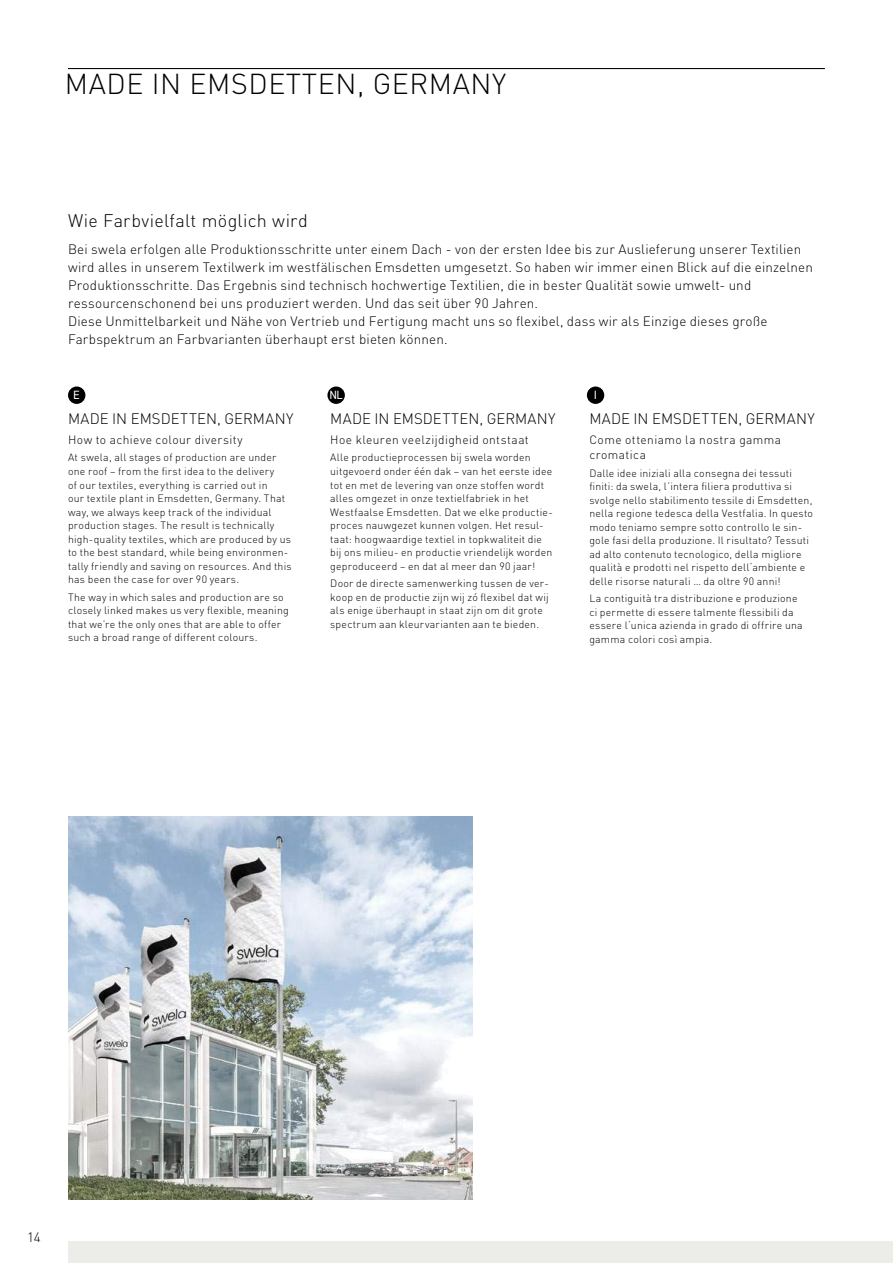
<style>
.page{position:relative;width:893px;height:1263px;background:#fff}
.page>*{position:absolute;margin:0;border:0;box-sizing:border-box;transform-origin:0 0}
.t1{font:300 28.5px "DIN";letter-spacing:.02em;color:#000}
.t2{font:300 18px "DIN";letter-spacing:.015em;color:#000}
.t3{font:300 15px "DIN";letter-spacing:.005em;color:#000}
.t4{font:300 13.5px/18px "DIN";letter-spacing:.01em;color:#000}
.t5{font:300 12px/15px "DIN";letter-spacing:.035em;color:#000}
.t6{font:12px "DIN2014";color:#fff}
.t7{font:300 10.5px/13.5px "DIN";letter-spacing:.02em;color:#000}
</style>
<div class="page">
<img style="left:68px;top:816px;width:404px;height:383px">
<div style="left:68px;top:1242px;width:825px;height:21px;background:#ecece8"></div>
<hr style="left:68px;top:68px;width:757px;height:1px;background:#000">
<div style="left:69px;top:387px;width:16px;height:16px;background:#000;border-radius:50%"></div>
<div style="left:68px;top:386px;width:17px;height:18px;border:2px solid #000;border-radius:50%"></div>
<div style="left:328px;top:387px;width:16px;height:16px;background:#000;border-radius:50%"></div>
<div style="left:327px;top:386px;width:18px;height:18px;border:2px solid #000;border-radius:50%"></div>
<div style="left:588px;top:387px;width:15px;height:16px;background:#000;border-radius:50%"></div>
<div style="left:587px;top:386px;width:17px;height:18px;border:2px solid #000;border-radius:50%"></div>
<h1 class="t1" style="left:65px;top:67px;width:443px">MADE IN EMSDETTEN, GERMANY</h1>
<h2 class="t2" style="left:68px;top:210px;width:241px">Wie Farbvielfalt möglich wird</h2>
<p class="t4" style="left:68px;top:240px;width:746px">Bei swela erfolgen alle Produktionsschritte unter einem Dach - von der ersten Idee bis zur Auslieferung unserer Textilien wird alles in unserem Textilwerk im westfälischen Emsdetten umgesetzt. So haben wir immer einen Blick auf die einzelnen Produktionsschritte. Das Ergebnis sind technisch hochwertige Textilien, die in bester Qualität sowie umwelt- und ressourcenschonend bei uns produziert werden. Und das seit über 90 Jahren.<br>Diese Unmittelbarkeit und Nähe von Vertrieb und Fertigung macht uns so flexibel, dass wir als Einzige dieses große Farbspektrum an Farbvarianten überhaupt erst bieten können.</p>
<p class="t6" style="left:73px;top:388px;width:8px">E</p>
<p class="t6" style="left:330px;top:388px;width:14px">NL</p>
<p class="t6" style="left:594px;top:388px;width:5px">I</p>
<h3 class="t3" style="left:68px;top:410px;width:227px">MADE IN EMSDETTEN, GERMANY</h3>
<p class="t5" style="left:68px;top:432px;width:176px">How to achieve colour diversity</p>
<p class="t7" style="left:68px;top:451px;width:225px">At swela, all stages of production are under one roof – from the first idea to the delivery<br>of our textiles, everything is carried out in<br>our textile plant in Emsdetten, Germany. That way, we always keep track of the individual production stages. The result is technically high-quality textiles, which are produced by us to the best standard, while being environmen&shy;tally friendly and saving on resources. And this has been the case for over 90 years.</p>
<p class="t7" style="left:68px;top:590px;width:222px">The way in which sales and production are so closely linked makes us very flexible, meaning that we’re the only ones that are able to offer such a broad range of different colours.</p>
<h3 class="t3" style="left:330px;top:410px;width:227px">MADE IN EMSDETTEN, GERMANY</h3>
<p class="t5" style="left:330px;top:432px;width:200px">Hoe kleuren veelzijdigheid ontstaat</p>
<p class="t7" style="left:330px;top:451px;width:224px">Alle productieprocessen bij swela worden uitgevoerd onder één dak – van het eerste idee tot en met de levering van onze stoffen wordt alles omgezet in onze textielfabriek in het Westfaalse Emsdetten. Dat we elke productie&shy;proces nauwgezet kunnen volgen. Het resul&shy;taat: hoogwaardige textiel in topkwaliteit die bij ons milieu- en productie vriendelijk worden geproduceerd – en dat al meer dan 90 jaar!</p>
<p class="t7" style="left:330px;top:577px;width:220px">Door de directe samenwerking tussen de ver&shy;koop en de productie zijn wij zó flexibel dat wij als enige überhaupt in staat zijn om dit grote spectrum aan kleurvarianten aan te bieden.</p>
<h3 class="t3" style="left:589px;top:410px;width:227px">MADE IN EMSDETTEN, GERMANY</h3>
<p class="t5" style="left:589px;top:432px;width:193px">Come otteniamo la nostra gamma cromatica</p>
<p class="t7" style="left:589px;top:466px;width:225px">Dalle idee iniziali alla consegna dei tessuti finiti: da swela, l’intera filiera produttiva si svolge nello stabilimento tessile di Emsdetten, nella regione tedesca della Vestfalia. In questo modo teniamo sempre sotto controllo le sin&shy;gole fasi della produzione. Il risultato? Tessuti ad alto contenuto tecnologico, della migliore qualità e prodotti nel rispetto dell‘ambiente e delle risorse naturali … da oltre 90 anni!</p>
<p class="t7" style="left:589px;top:592px;width:215px">La contiguità tra distribuzione e produzione ci permette di essere talmente flessibili da essere l‘unica azienda in grado di offrire una gamma colori così ampia.</p>
<p class="t4" style="left:27px;top:1228px;width:15px">14</p>
</div>
